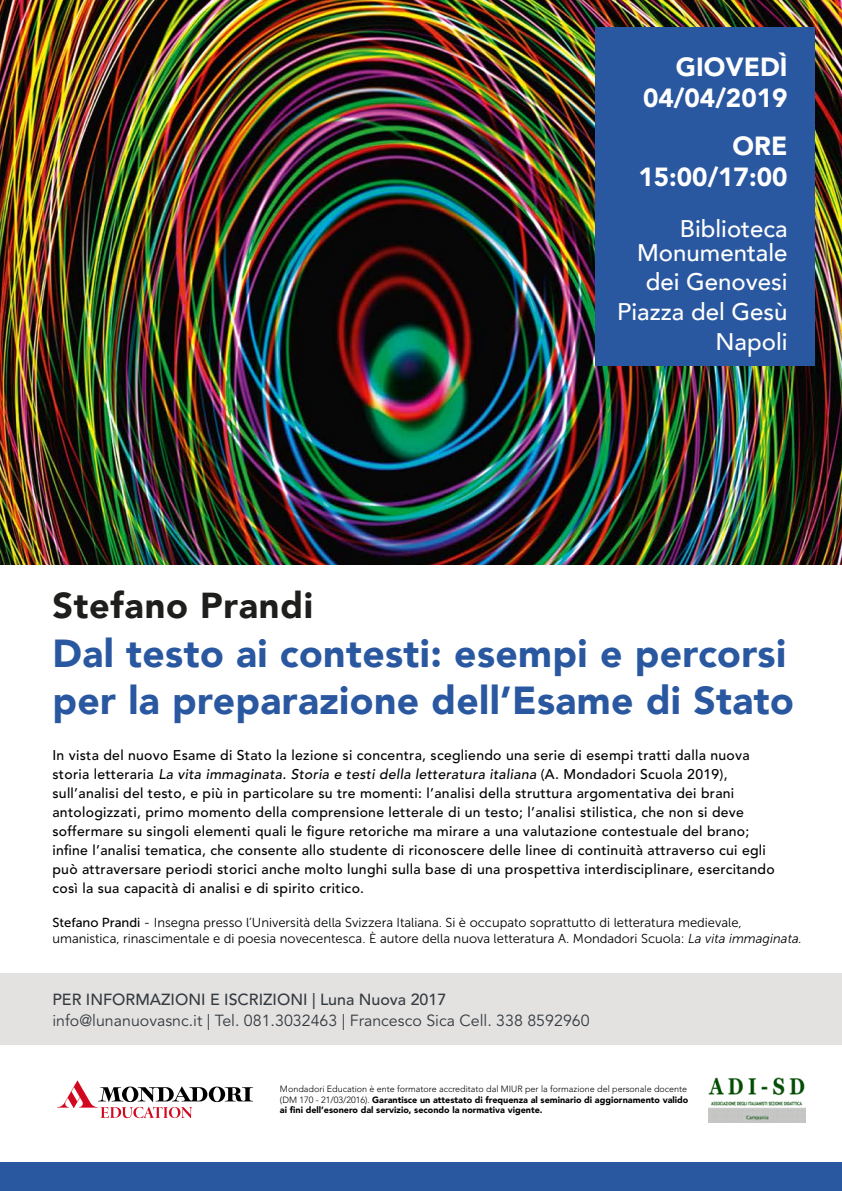
<style>
.page{position:relative;width:842px;height:1191px;background:#fff}
.page>*{position:absolute;margin:0;border:0;box-sizing:border-box;transform-origin:0 0}
.t1{font:900 39px/46.8px "Avenir";letter-spacing:.01em;color:#2a58a0}
.t2{font:900 36px "Avenir";letter-spacing:.02em;color:#1e1e1c}
.t3{font:900 26px/31.2px "Avenir LT Std";color:#fff;text-align:right}
.t4{font:500 24px/29.7px "Avenir";color:#fff;text-align:right}
.t5{font:16px "Avenir LT Std";color:#353b41}
.t6{font:500 16px "Avenir LT Std";color:#353b41}
.t7{font:500 14px/19px "Avenir LT Std";letter-spacing:.02em;color:#000}
.t8{font:13px/15.6px "Museo Sans 300";color:#000}
.t9{font:900 9px/10.8px "Avenir LT Std";color:#000}
.s1{font-style:italic}
.s2{font-family:"Museo Sans 500"}
.s3{font-weight:300}
</style>
<div class="page">
<img style="left:0;top:0;width:842px;height:564px">
<div style="left:595px;top:28px;width:220px;height:338px;background:#2a58a0"></div>
<div style="left:0;top:1162px;width:842px;height:29px;background:#2a58a0"></div>
<div style="left:0;top:973px;width:842px;height:72px;background:#e3e2e1"></div>
<svg style="left:57px;top:1080px;width:196px;height:38px"></svg>
<img style="left:709px;top:1077px;width:97px;height:45px">
<h3 class="t3" style="left:643px;top:51px;width:146px">GIOVEDÌ<br>04/04/2019</h3>
<h3 class="t3" style="left:638px;top:130px;width:151px">ORE<br>15:00/17:00</h3>
<h3 class="t4" style="left:637px;top:215px;width:152px;line-height:24px">Biblioteca<br>Monumentale</h3>
<h3 class="t4" style="left:617px;top:266px;width:172px">dei Genovesi<br>Piazza del Gesù<br>Napoli</h3>
<h2 class="t2" style="left:52px;top:575px;width:262px">Stefano Prandi</h2>
<h1 class="t1" style="left:52px;top:629px;width:743px">Dal testo ai contesti: esempi e percorsi per la preparazione dell’Esame di Stato</h1>
<p class="t7" style="left:52px;top:746px;width:724px">In vista del nuovo Esame di Stato la lezione si concentra, scegliendo una serie di esempi tratti dalla nuova storia letteraria <span class="s1">La vita immaginata. Storia e testi della letteratura italiana</span> (A. Mondadori Scuola 2019), sull’analisi del testo, e più in particolare su tre momenti: l’analisi della struttura argomentativa dei brani antologizzati, primo momento della comprensione letterale di un testo; l’analisi stilistica, che non si deve soffermare su singoli elementi quali le figure retoriche ma mirare a una valutazione contestuale del brano; infine l’analisi tematica, che consente allo studente di riconoscere delle linee di continuità attraverso cui egli può attraversare periodi storici anche molto lunghi sulla base di una prospettiva interdisciplinare, esercitando così la sua capacità di analisi e di spirito critico.</p>
<p class="t8" style="left:52px;top:915px;width:751px"><span class="s2">Stefano Prandi</span> - Insegna presso l’Università della Svizzera Italiana. Si è occupato soprattutto di letteratura medievale, umanistica, rinascimentale e di poesia novecentesca. È autore della nuova letteratura A. Mondadori Scuola: <span class="s1">La vita immaginata.</span></p>
<p class="t6" style="left:52px;top:990px;width:395px">PER INFORMAZIONI E ISCRIZIONI | Luna Nuova 2017</p>
<p class="t5" style="left:52px;top:1011px;width:539px">info@lunanuovasnc.it | Tel. 081.3032463 | Francesco Sica Cell. 338 8592960</p>
<p class="t9" style="left:280px;top:1083px;width:410px"><span class="s3">Mondadori Education è ente formatore accreditato dal MIUR per la formazione del personale docente (DM 170 - 21/03/2016).</span> Garantisce un attestato di frequenza al seminario di aggiornamento valido ai fini dell’esonero dal servizio, secondo la normativa vigente.</p>
</div>
